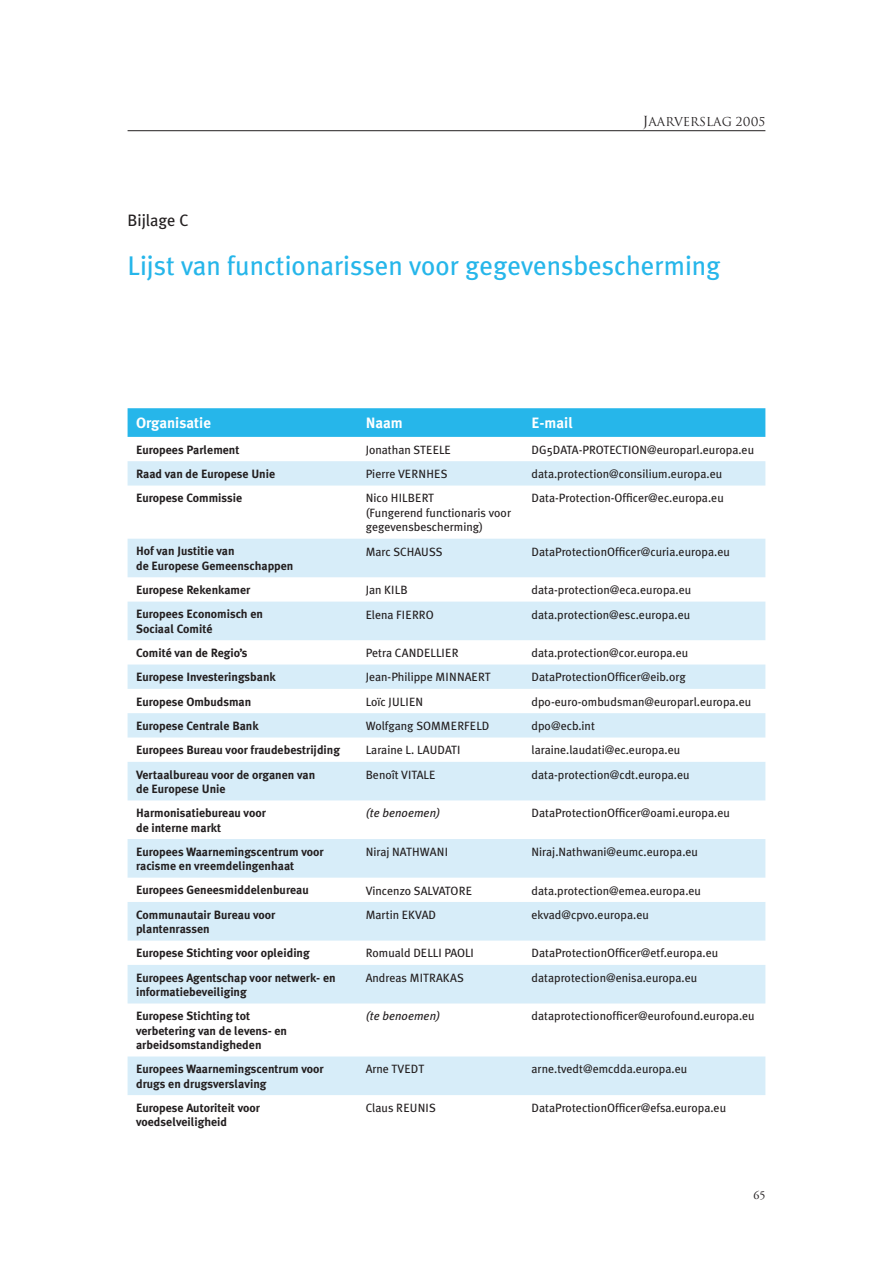
<style>
.page{position:relative;width:893px;height:1263px;background:#fff}
.page>*{position:absolute;margin:0;border:0;box-sizing:border-box;transform-origin:0 0}
.t1{font:27px "Meta Plus";color:#26b6ea}
.t2{font:16.5px "Meta Plus";color:#231f20}
.t3{font:700 15px "Meta Plus";color:#fff}
.t4{font:12px/14.4px "Meta Plus";color:#231f20}
.t5{font:700 12px/14.4px "Meta Plus";color:#231f20}
.t6{font:italic 12px "Meta Plus";color:#231f20}
.t7{font:12px "Trajan";color:#231f20}
.t8{font:12px "Adobe Garamond Pro";color:#231f20}
.s1{font-size:13.5px}
</style>
<div class="page">
<hr style="left:128px;top:130px;width:637px;height:1px;background:#231f20">
<div style="left:128px;top:408px;width:637px;height:29px;background:#26b6ea"></div>
<svg style="left:128px;top:461px;width:637px;height:634px;fill:#d7edf9"></svg>
<p class="t7" style="left:643px;top:115px;width:124px"><span class="s1">J</span>AARVERSLAG 2005</p>
<h2 class="t2" style="left:128px;top:210px;width:62px">Bijlage C</h2>
<h1 class="t1" style="left:128px;top:250px;width:594px">Lijst van functionarissen voor gegevensbescherming</h1>
<p class="t3" style="left:136px;top:414px;width:76px">Organisatie</p>
<p class="t3" style="left:366px;top:414px;width:39px">Naam</p>
<p class="t3" style="left:531px;top:414px;width:43px">E-mail</p>
<p class="t5" style="left:136px;top:442px;width:105px">Europees Parlement</p>
<p class="t4" style="left:366px;top:442px;width:86px">Jonathan STEELE</p>
<p class="t4" style="left:531px;top:442px;width:224px">DG5DATA-PROTECTION@europarl.europa.eu</p>
<p class="t5" style="left:136px;top:467px;width:141px">Raad van de Europese Unie</p>
<p class="t4" style="left:366px;top:467px;width:83px">Pierre VERNHES</p>
<p class="t4" style="left:531px;top:467px;width:192px">data.protection@consilium.europa.eu</p>
<p class="t5" style="left:136px;top:491px;width:108px">Europese Commissie</p>
<p class="t4" style="left:366px;top:491px;width:147px">Nico HILBERT<br>(Fungerend functionaris voor gegevensbescherming)</p>
<p class="t5" style="left:136px;top:544px;width:159px">Hof van Justitie van<br>de Europese Gemeenschappen</p>
<p class="t4" style="left:366px;top:544px;width:79px">Marc SCHAUSS</p>
<p class="t4" style="left:531px;top:544px;width:200px">DataProtectionOfficer@curia.europa.eu</p>
<p class="t5" style="left:136px;top:583px;width:116px">Europese Rekenkamer</p>
<p class="t4" style="left:366px;top:583px;width:43px">Jan KILB</p>
<p class="t4" style="left:531px;top:583px;width:161px">data-protection@eca.europa.eu</p>
<p class="t5" style="left:136px;top:607px;width:128px">Europees Economisch en<br>Sociaal Comité</p>
<p class="t4" style="left:366px;top:607px;width:70px">Elena FIERRO</p>
<p class="t4" style="left:531px;top:607px;width:160px">data.protection@esc.europa.eu</p>
<p class="t5" style="left:136px;top:645px;width:113px">Comité van de Regio’s</p>
<p class="t4" style="left:366px;top:646px;width:94px">Petra CANDELLIER</p>
<p class="t4" style="left:531px;top:646px;width:158px">data.protection@cor.europa.eu</p>
<p class="t5" style="left:136px;top:670px;width:141px">Europese Investeringsbank</p>
<p class="t4" style="left:366px;top:670px;width:127px">Jean-Philippe MINNAERT</p>
<p class="t4" style="left:531px;top:670px;width:156px">DataProtectionOfficer@eib.org</p>
<p class="t5" style="left:136px;top:694px;width:117px">Europese Ombudsman</p>
<p class="t4" style="left:366px;top:694px;width:59px">Loïc JULIEN</p>
<p class="t4" style="left:531px;top:694px;width:221px">dpo-euro-ombudsman@europarl.europa.eu</p>
<p class="t5" style="left:136px;top:718px;width:124px">Europese Centrale Bank</p>
<p class="t4" style="left:366px;top:719px;width:125px">Wolfgang SOMMERFELD</p>
<p class="t4" style="left:531px;top:719px;width:65px">dpo@ecb.int</p>
<p class="t5" style="left:136px;top:743px;width:205px">Europees Bureau voor fraudebestrijding</p>
<p class="t4" style="left:366px;top:743px;width:96px">Laraine L. LAUDATI</p>
<p class="t5" style="left:136px;top:767px;width:181px">Vertaalbureau voor de organen van de Europese Unie</p>
<p class="t4" style="left:366px;top:767px;width:71px">Benoît VITALE</p>
<p class="t4" style="left:531px;top:767px;width:160px">data-protection@cdt.europa.eu</p>
<p class="t5" style="left:136px;top:806px;width:131px">Harmonisatiebureau voor de interne markt</p>
<p class="t6" style="left:366px;top:806px;width:76px">(te benoemen)</p>
<p class="t4" style="left:531px;top:806px;width:200px">DataProtectionOfficer@oami.europa.eu</p>
<p class="t5" style="left:136px;top:844px;width:189px">Europees Waarnemingscentrum voor racisme en vreemdelingenhaat</p>
<p class="t4" style="left:366px;top:844px;width:84px">Niraj NATHWANI</p>
<p class="t4" style="left:531px;top:844px;width:168px">Niraj.Nathwani@eumc.europa.eu</p>
<p class="t5" style="left:136px;top:883px;width:174px">Europees Geneesmiddelenbureau</p>
<p class="t4" style="left:366px;top:883px;width:108px">Vincenzo SALVATORE</p>
<p class="t4" style="left:531px;top:883px;width:171px">data.protection@emea.europa.eu</p>
<p class="t5" style="left:136px;top:907px;width:141px">Communautair Bureau voor plantenrassen</p>
<p class="t4" style="left:366px;top:907px;width:72px">Martin EKVAD</p>
<p class="t4" style="left:531px;top:907px;width:119px">ekvad@cpvo.europa.eu</p>
<p class="t5" style="left:136px;top:946px;width:175px">Europese Stichting voor opleiding</p>
<p class="t4" style="left:366px;top:946px;width:110px">Romuald DELLI PAOLI</p>
<p class="t4" style="left:531px;top:946px;width:188px">DataProtectionOfficer@etf.europa.eu</p>
<p class="t5" style="left:136px;top:970px;width:201px">Europees Agentschap voor netwerk- en informatiebeveiliging</p>
<p class="t4" style="left:366px;top:970px;width:100px">Andreas MITRAKAS</p>
<p class="t4" style="left:531px;top:970px;width:167px">dataprotection@enisa.europa.eu</p>
<p class="t5" style="left:136px;top:1009px;width:153px">Europese Stichting tot verbetering van de levens- en arbeids-omstandigheden</p>
<p class="t6" style="left:366px;top:1009px;width:76px">(te benoemen)</p>
<p class="t5" style="left:136px;top:1062px;width:189px">Europees Waarnemingscentrum voor drugs en drugsverslaving</p>
<p class="t4" style="left:366px;top:1062px;width:60px">Arne TVEDT</p>
<p class="t4" style="left:531px;top:1062px;width:157px">arne.tvedt@emcdda.europa.eu</p>
<p class="t5" style="left:136px;top:1100px;width:125px">Europese Autoriteit voor voedsel-veiligheid</p>
<p class="t4" style="left:366px;top:1100px;width:72px">Claus REUNIS</p>
<p class="t4" style="left:531px;top:1100px;width:196px">DataProtectionOfficer@efsa.europa.eu</p>
<p class="t4" style="left:531px;top:491px;width:194px">Data-Protection-Officer@ec.europa.eu</p>
<p class="t4" style="left:531px;top:743px;width:150px">laraine.laudati@ec.europa.eu</p>
<p class="t4" style="left:531px;top:1009px;width:225px">dataprotectionofficer@eurofound.europa.eu</p>
<p class="t8" style="left:753px;top:1188px;width:13px">65</p>
</div>
